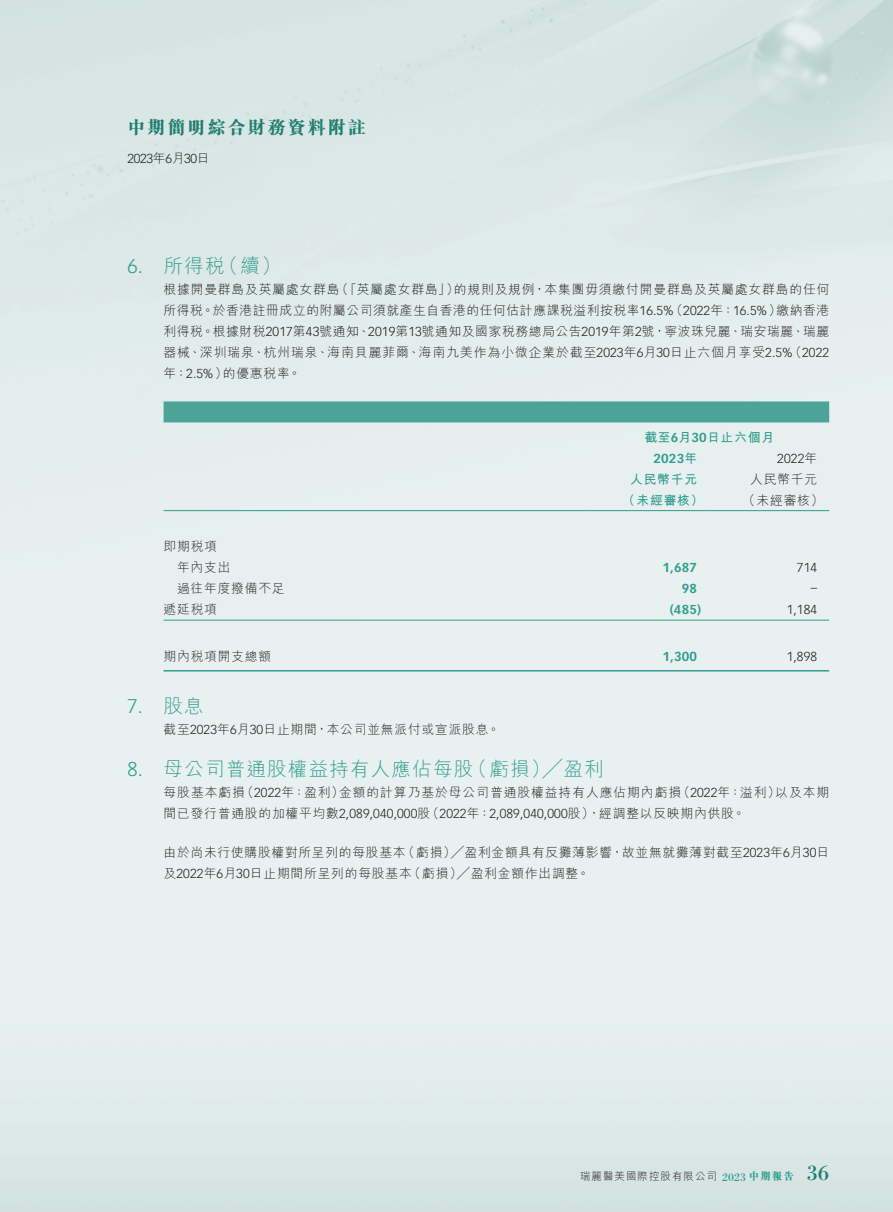
<style>
.page{position:relative;width:893px;height:1212px;background:#fff}
.page>*{position:absolute;margin:0;border:0;box-sizing:border-box;transform-origin:0 0}
.t1{font:22.5px "Bodoni Std";color:#217d72}
.t2{font:300 19.5px "M Hei HK";letter-spacing:.065em;color:#2e9c8f}
.t3{font:300 19.5px "Vectora LT Std";color:#2e9c8f}
.t4{font:800 18px "M Sung HK";letter-spacing:.11em;color:#217d72}
.t5{font:300 12.75px/21px "M Hei HK";letter-spacing:.065em;color:#231f20}
.t6{font:300 12.75px/21px "M Hei HK";letter-spacing:.045em;color:#231f20}
.t7{font:300 12.75px "Vectora LT Std";letter-spacing:.015em;color:#231f20}
.t8{font:700 12.75px "M Hei HK";letter-spacing:.065em;color:#2e9c8f}
.t9{font:700 12.75px "Vectora LT Std";letter-spacing:.015em;color:#2e9c8f}
.t10{font:12px "Bodoni Std";color:#2e9c8f}
.t11{font:300 10.5px "M Hei HK";letter-spacing:.095em;color:#231f20}
.t12{font:800 10.5px "M Sung HK";color:#2e9c8f}
.s1{font-family:"M Hei HK"}
.s2{font-family:"Vectora LT Std"}
</style>
<div class="page">
<div style="left:164px;top:401px;width:665px;height:21px;background:#4ca398"></div>
<hr style="left:164px;top:510px;width:425px;height:1px;background:#2e9c8f">
<hr style="left:589px;top:510px;width:120px;height:1px;background:#2e9c8f">
<hr style="left:709px;top:510px;width:120px;height:1px;background:#2e9c8f">
<hr style="left:164px;top:620px;width:425px;height:1px;background:#2e9c8f">
<hr style="left:589px;top:620px;width:120px;height:1px;background:#2e9c8f">
<hr style="left:709px;top:620px;width:120px;height:1px;background:#2e9c8f">
<hr style="left:164px;top:670px;width:425px;height:1px;background:#2e9c8f">
<hr style="left:589px;top:670px;width:120px;height:1px;background:#2e9c8f">
<hr style="left:709px;top:670px;width:120px;height:1px;background:#2e9c8f">
<h3 class="t4" style="left:128px;top:118px;width:240px">中期簡明綜合財務資料附註</h3>
<p class="t7" style="left:128px;top:151px;width:84px">2023<span class="s1">年月</span>6 30<span class="s1">日</span></p>
<h2 class="t3" style="left:128px;top:254px;width:17px">6.</h2>
<h2 class="t3" style="left:128px;top:695px;width:17px">7.</h2>
<h2 class="t3" style="left:128px;top:758px;width:17px">8.</h2>
<h2 class="t2" style="left:219px;top:255px;width:63px">（續(</h2>
<h2 class="t2" style="left:164px;top:255px;width:62px">所得稅</h2>
<p class="t5" style="left:336px;top:278px;width:124px">（「英屬處女群島」）</p>
<p class="t5" style="left:454px;top:278px;width:377px">的規則及規例，本集團毋須繳付開曼群島及英屬處女群島的任何</p>
<p class="t5" style="left:164px;top:278px;width:178px">根據開曼群島及英屬處女群島</p>
<p class="t7" style="left:670px;top:303px;width:113px"><span class="s1">（</span>2022<span class="s1">年：</span>16.5%<span class="s1">）</span></p>
<p class="t6" style="left:368px;top:299px;width:462px;text-indent:-205px">所得稅。於香港註冊成立的附屬公司須就產生自香港的任何估計應課稅溢利按稅率<span class="s2">16.5%<br>2019</span>第<span class="s2">13</span>號通知及國家稅務總局公告<span class="s2">2019</span>年第號<span class="s2">2</span> ，寧波珠兒麗、瑞安瑞麗、瑞麗</p>
<p class="t5" style="left:776px;top:299px;width:54px">繳納香港</p>
<p class="t6" style="left:164px;top:320px;width:208px">利得稅。根據財稅<span class="s2">2017</span>第<span class="s2">43</span>號通知、</p>
<p class="t5" style="left:223px;top:341px;width:571px;text-indent:-59px">器械、深圳瑞泉、杭州瑞泉、海南貝麗菲爾、海南九美作為小微企業於截至<span class="s2">2023</span>年月<span class="s2">6 30</span>日止六個月享受<span class="s2">2.5%</span>的優惠稅率。</p>
<p class="t7" style="left:789px;top:345px;width:41px"><span class="s1">)</span>2022</p>
<p class="t7" style="left:164px;top:366px;width:66px"><span class="s1">年：</span>2.5%<span class="s1">）</span></p>
<p class="t8" style="left:644px;top:428px;width:131px">截至<span class="s2">6</span>月<span class="s2">30</span>日止六個月</p>
<p class="t5" style="left:164px;top:536px;width:55px">即期稅項</p>
<p class="t5" style="left:177px;top:557px;width:55px">年內支出</p>
<p class="t5" style="left:177px;top:578px;width:109px">過往年度撥備不足</p>
<p class="t5" style="left:164px;top:599px;width:55px">遞延稅項</p>
<p class="t5" style="left:164px;top:645px;width:109px">期內稅項開支總額</p>
<h2 class="t2" style="left:164px;top:696px;width:42px">股息</h2>
<p class="t5" style="left:164px;top:718px;width:338px">截至<span class="s2">2023</span>年月<span class="s2">6 30</span>日止期間，本公司並無派付或宣派股息。</p>
<h2 class="t2" style="left:468px;top:759px;width:138px">（虧損）╱盈利</h2>
<h2 class="t2" style="left:164px;top:759px;width:311px">母公司普通股權益持有人應佔每股</h2>
<p class="t9" style="left:653px;top:451px;width:45px">2023<span class="s1">年</span></p>
<p class="t8" style="left:630px;top:470px;width:69px">人民幣千元</p>
<p class="t8" style="left:622px;top:491px;width:83px">（未經審核）</p>
<p class="t9" style="left:662px;top:560px;width:36px">1,687</p>
<p class="t9" style="left:682px;top:581px;width:17px">98</p>
<p class="t9" style="left:670px;top:602px;width:33px">)485(</p>
<p class="t9" style="left:662px;top:649px;width:36px">1,300</p>
<p class="t7" style="left:777px;top:451px;width:41px">2022<span class="s1">年</span></p>
<p class="t5" style="left:750px;top:468px;width:68px">人民幣千元</p>
<p class="t5" style="left:742px;top:489px;width:83px">（未經審核(</p>
<p class="t7" style="left:797px;top:560px;width:22px">714</p>
<p class="t7" style="left:811px;top:580px;width:8px">–</p>
<p class="t7" style="left:787px;top:602px;width:32px">1,184</p>
<p class="t7" style="left:787px;top:649px;width:32px">1,898</p>
<p class="t5" style="left:241px;top:781px;width:104px">（<span class="s2">2022</span>年：盈利）</p>
<p class="t5" style="left:677px;top:781px;width:104px">（<span class="s2">2022</span>年：溢利）</p>
<p class="t5" style="left:339px;top:781px;width:344px">金額的計算乃基於母公司普通股權益持有人應佔期內虧損</p>
<p class="t5" style="left:164px;top:781px;width:83px">每股基本虧損</p>
<p class="t5" style="left:775px;top:781px;width:55px">以及本期</p>
<p class="t5" style="left:427px;top:802px;width:320px">（<span class="s2">2022</span>年：<span class="s2">2,089,040,000</span>股，）經調整以反映期內供股。</p>
<p class="t5" style="left:164px;top:802px;width:268px">間已發行普通股的加權平均數<span class="s2">2,089,040,000</span>股</p>
<p class="t5" style="left:402px;top:841px;width:429px">（虧損）╱盈利金額具有反攤薄影響，故並無就攤薄對截至<span class="s2">2023</span>年月<span class="s2">6 30</span>日</p>
<p class="t5" style="left:164px;top:841px;width:244px">由於尚未行使購股權對所呈列的每股基本</p>
<p class="t5" style="left:408px;top:862px;width:183px">（虧損）╱盈利金額作出調整。</p>
<p class="t5" style="left:164px;top:862px;width:250px">及<span class="s2">2022</span>年月<span class="s2">6 30</span>日止期間所呈列的每股基本</p>
<p class="t11" style="left:580px;top:1171px;width:138px">瑞麗醫美國際控股有限公司</p>
<p class="t12" style="left:749px;top:1171px;width:46px">中期報告</p>
<p class="t10" style="left:722px;top:1169px;width:25px">2023</p>
<h1 class="t1" style="left:807px;top:1159px;width:24px">36</h1>
</div>
